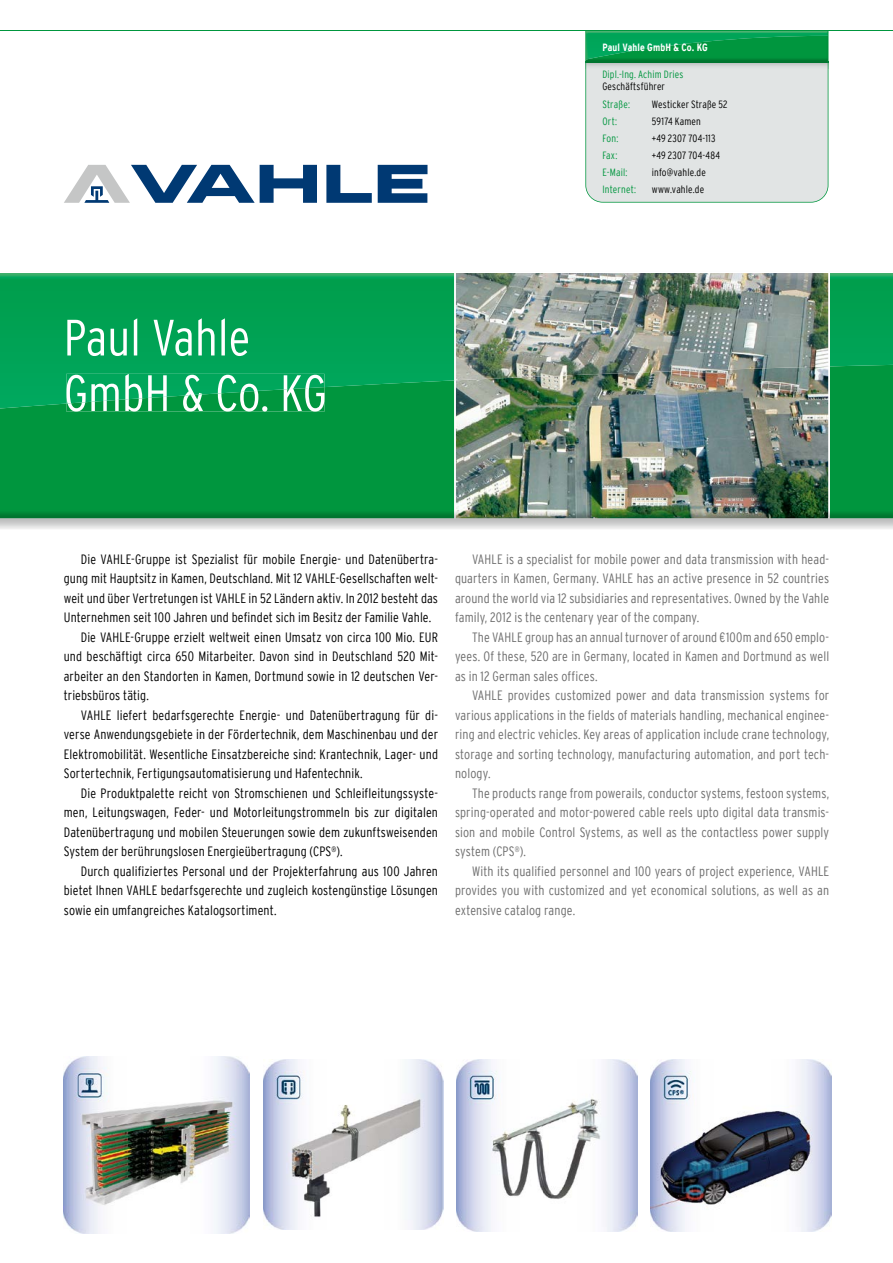
<style>
.page{position:relative;width:893px;height:1263px;background:#fff}
.page>*{position:absolute;margin:0;border:0;box-sizing:border-box;transform-origin:0 0}
.t1{font:300 condensed 51px "Interstate";color:#fff}
.t2{font:300 condensed 13.5px "Interstate";letter-spacing:.01em;color:#000}
.t3{font:300 condensed 13.5px/19.5px "Interstate";letter-spacing:.01em;color:#6e6e6e;text-align:justify}
.t4{font:300 condensed 10.5px "Interstate";letter-spacing:.015em;color:#000}
.t5{font:300 condensed 10.5px "Interstate";letter-spacing:.015em;color:#00963e}
.t6{font:700 condensed 10.5px "Interstate";letter-spacing:.015em;color:#fff}
</style>
<div class="page">
<svg style="left:585px;top:31px;width:243px;height:172px;background:#b6d5c5"></svg>
<hr style="left:0;top:30px;width:893px;height:1px;background:#00963e">
<img style="left:830px;top:273px;width:63px;height:245px">
<div style="left:0;top:380px;width:456px;height:138px;background:#00963e"></div>
<img style="left:66px;top:408px;width:258px;height:4px">
<img style="left:456px;top:366px;width:374px;height:152px">
<img style="left:0;top:518px;width:893px;height:1px">
<img style="left:64px;top:1056px;width:186px;height:177px">
<img style="left:263px;top:1059px;width:181px;height:171px">
<img style="left:457px;top:1059px;width:180px;height:172px">
<img style="left:651px;top:1059px;width:180px;height:172px">
<svg style="left:326px;top:165px;width:46px;height:38px"></svg>
<svg style="left:378px;top:165px;width:49px;height:38px"></svg>
<svg style="left:64px;top:165px;width:253px;height:38px"></svg>
<img style="left:0;top:273px;width:454px;height:135px">
<img style="left:454px;top:273px;width:374px;height:107px">
<img style="left:828px;top:273px;width:1px;height:93px">
<img style="left:67px;top:318px;width:181px;height:38px">
<img style="left:66px;top:374px;width:258px;height:30px">
<p class="t6" style="left:602px;top:42px;width:107px">Paul Vahle GmbH &amp; Co. KG</p>
<p class="t5" style="left:602px;top:68px;width:83px">Dipl.-Ing. Achim Dries</p>
<p class="t4" style="left:602px;top:80px;width:64px">Geschäftsführer</p>
<p class="t5" style="left:602px;top:98px;width:29px">Straße:</p>
<p class="t4" style="left:652px;top:98px;width:77px">Westicker Straße 52</p>
<p class="t5" style="left:602px;top:115px;width:16px">Ort:</p>
<p class="t4" style="left:652px;top:115px;width:51px">59174 Kamen</p>
<p class="t5" style="left:602px;top:132px;width:17px">Fon:</p>
<p class="t4" style="left:652px;top:132px;width:65px">+49 2307 704-113</p>
<p class="t5" style="left:602px;top:149px;width:16px">Fax:</p>
<p class="t4" style="left:652px;top:149px;width:70px">+49 2307 704-484</p>
<p class="t5" style="left:602px;top:166px;width:26px">E-Mail:</p>
<p class="t4" style="left:652px;top:166px;width:55px">info@vahle.de</p>
<p class="t5" style="left:602px;top:183px;width:35px">Internet:</p>
<p class="t4" style="left:652px;top:183px;width:54px">www.vahle.de</p>
<h1 class="t1" style="left:64px;top:364px;width:265px">GmbH &amp; Co. KG</h1>
<p class="t2" style="left:81px;top:551px;width:359px">Die VAHLE-Gruppe ist Spezialist für mobile Energie- und Datenübertra-</p>
<p class="t2" style="left:64px;top:571px;width:376px">gung mit Hauptsitz in Kamen, Deutschland. Mit 12 VAHLE-Gesellschaften welt-</p>
<p class="t2" style="left:64px;top:590px;width:376px">weit und über Vertretungen ist VAHLE in 52 Ländern aktiv. In 2012 besteht das</p>
<p class="t2" style="left:64px;top:610px;width:369px">Unternehmen seit 100 Jahren und befindet sich im Besitz der Familie Vahle.</p>
<p class="t2" style="left:81px;top:629px;width:359px">Die VAHLE-Gruppe erzielt weltweit einen Umsatz von circa 100 Mio. EUR</p>
<p class="t2" style="left:64px;top:649px;width:376px">und beschäftigt circa 650 Mitarbeiter. Davon sind in Deutschland 520 Mit-</p>
<p class="t2" style="left:64px;top:668px;width:376px">arbeiter an den Standorten in Kamen, Dortmund sowie in 12 deutschen Ver-</p>
<p class="t2" style="left:64px;top:688px;width:87px">triebsbüros tätig.</p>
<p class="t2" style="left:81px;top:707px;width:359px">VAHLE liefert bedarfsgerechte Energie- und Datenübertragung für di-</p>
<p class="t2" style="left:64px;top:727px;width:376px">verse Anwendungsgebiete in der Fördertechnik, dem Maschinenbau und der</p>
<p class="t2" style="left:64px;top:746px;width:376px">Elektromobilität. Wesentliche Einsatzbereiche sind: Krantechnik, Lager- und</p>
<p class="t2" style="left:64px;top:766px;width:300px">Sortertechnik, Fertigungsautomatisierung und Hafentechnik.</p>
<p class="t2" style="left:81px;top:785px;width:359px">Die Produktpalette reicht von Stromschienen und Schleifleitungssyste-</p>
<p class="t2" style="left:64px;top:805px;width:376px">men, Leitungswagen, Feder- und Motorleitungstrommeln bis zur digitalen</p>
<p class="t2" style="left:64px;top:824px;width:376px">Datenübertragung und mobilen Steuerungen sowie dem zukunftsweisenden</p>
<p class="t2" style="left:64px;top:844px;width:280px">System der berührungslosen Energieübertragung (CPS<sup>®</sup>).</p>
<p class="t2" style="left:81px;top:863px;width:359px">Durch qualifiziertes Personal und der Projekterfahrung aus 100 Jahren</p>
<p class="t2" style="left:64px;top:883px;width:376px">bietet Ihnen VAHLE bedarfsgerechte und zugleich kostengünstige Lösungen</p>
<p class="t2" style="left:64px;top:902px;width:214px">sowie ein umfangreiches Katalogsortiment.</p>
<p class="t3" style="left:455px;top:549px;width:376px;text-indent:17px">VAHLE is a specialist for mobile power and data transmission with head&shy;quarters in Kamen, Germany. VAHLE has an active presence in 52 countries around the world via 12 subsidiaries and representatives. Owned by the Vahle family, 2012 is the centenary year of the company.</p>
<p class="t3" style="left:455px;top:627px;width:376px;text-indent:17px">The VAHLE group has an annual turnover of around €100m and 650 emplo&shy;yees. Of these, 520 are in Germany, located in Kamen and Dortmund as well as in 12 German sales offices.</p>
<p class="t3" style="left:455px;top:685px;width:376px;text-indent:17px">VAHLE provides customized power and data transmission systems for various applications in the fields of materials handling, mechanical enginee&shy;ring and electric vehicles. Key areas of application include crane technology, storage and sorting technology, manufacturing automation, and port tech&shy;nology.</p>
<p class="t3" style="left:455px;top:783px;width:376px;text-indent:17px">The products range from powerails, conductor systems, festoon systems, spring-operated and motor-powered cable reels upto digital data transmis&shy;sion and mobile Control Systems, as well as the contactless power supply system (CPS<sup>®</sup>).</p>
<p class="t3" style="left:455px;top:861px;width:376px;text-indent:17px">With its qualified personnel and 100 years of project experience, VAHLE provides you with customized and yet economical solutions, as well as an extensive catalog range.</p>
</div>
